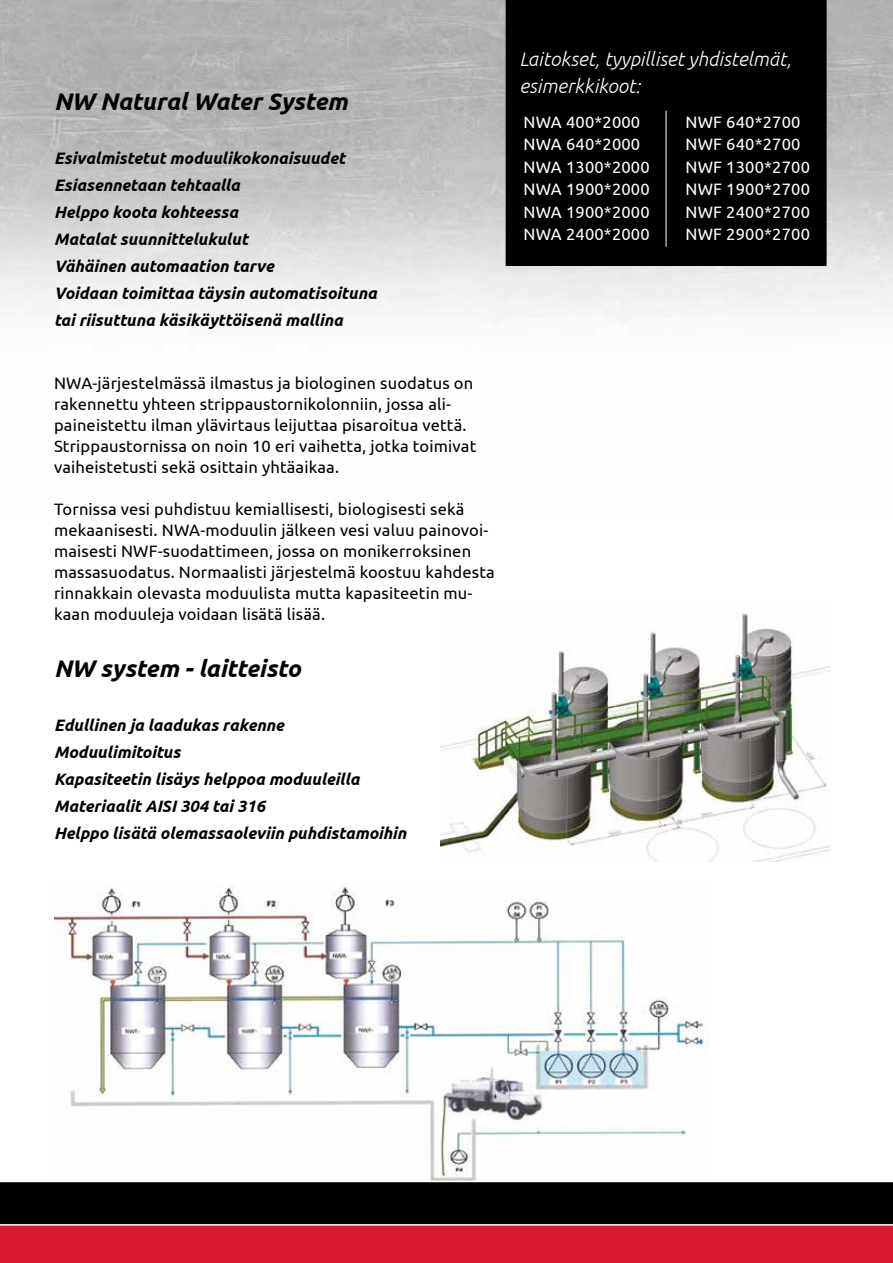
<style>
.page{position:relative;width:893px;height:1263px;background:#fff}
.page>*{position:absolute;margin:0;border:0;box-sizing:border-box;transform-origin:0 0}
.t1{font:italic 700 24px "Ubuntu";color:#000}
.t2{font:italic 300 19.5px/27px "Ubuntu";color:#fff}
.t3{font:16.5px/21px "Ubuntu";letter-spacing:.01em;color:#000}
.t4{font:italic 700 16.5px/27px "Ubuntu";color:#000}
.t5{font:16.5px "Ubuntu";letter-spacing:.01em;color:#fff}
</style>
<div class="page">
<div style="left:506px;top:0;width:321px;height:266px;background:#000"></div>
<img style="left:441px;top:613px;width:389px;height:248px">
<hr style="left:666px;top:111px;width:1px;height:136px;background:#fff">
<img style="left:54px;top:883px;width:654px;height:298px">
<svg style="left:0;top:1182px;width:893px;height:81px;background:#6a111c"></svg>
<h1 class="t1" style="left:54px;top:87px;width:295px">NW Natural Water System</h1>
<p class="t4" style="left:54px;top:144px;width:324px">Esivalmistetut moduulikokonaisuudet<br>Esiasennetaan tehtaalla<br>Helppo koota kohteessa<br>Matalat suunnittelukulut<br>Vähäinen automaation tarve<br>Voidaan toimittaa täysin automatisoituna tai riisuttuna käsikäyttöisenä mallina</p>
<p class="t3" style="left:54px;top:372px;width:424px">NWA-järjestelmässä ilmastus ja biologinen suodatus on rakennettu yhteen strippaustornikolonniin, jossa ali&shy;paineistettu ilman ylävirtaus leijuttaa pisaroitua vettä.<br>Strippaustornissa on noin 10 eri vaihetta, jotka toimivat vaiheistetusti sekä osittain yhtäaikaa.</p>
<p class="t3" style="left:54px;top:498px;width:442px">Tornissa vesi puhdistuu kemiallisesti, biologisesti sekä mekaanisesti. NWA-moduulin jälkeen vesi valuu painovoi&shy;maisesti NWF-suodattimeen, jossa on monikerroksinen massasuodatus. Normaalisti järjestelmä koostuu kahdesta rinnakkain olevasta moduulista mutta kapasiteetin mu&shy;kaan moduuleja voidaan lisätä lisää.</p>
<h1 class="t1" style="left:54px;top:654px;width:248px">NW system - laitteisto</h1>
<p class="t4" style="left:54px;top:711px;width:354px">Edullinen ja laadukas rakenne Moduulimitoitus<br>Kapasiteetin lisäys helppoa moduuleilla Materiaalit AISI 304 tai 316<br>Helppo lisätä olemassaoleviin puhdistamoihin</p>
<p class="t2" style="left:520px;top:45px;width:273px">Laitokset, tyypilliset yhdistelmät, esimerkkikoot:</p>
<p class="t5" style="left:524px;top:112px;width:118px">NWA 400*2000</p>
<p class="t5" style="left:686px;top:112px;width:116px">NWF 640*2700</p>
<p class="t5" style="left:524px;top:134px;width:118px">NWA 640*2000</p>
<p class="t5" style="left:686px;top:134px;width:116px">NWF 640*2700</p>
<p class="t5" style="left:524px;top:157px;width:128px">NWA 1300*2000</p>
<p class="t5" style="left:686px;top:157px;width:126px">NWF 1300*2700</p>
<p class="t5" style="left:524px;top:179px;width:128px">NWA 1900*2000</p>
<p class="t5" style="left:686px;top:179px;width:126px">NWF 1900*2700</p>
<p class="t5" style="left:524px;top:202px;width:128px">NWA 1900*2000</p>
<p class="t5" style="left:686px;top:202px;width:126px">NWF 2400*2700</p>
<p class="t5" style="left:524px;top:224px;width:128px">NWA 2400*2000</p>
<p class="t5" style="left:686px;top:224px;width:126px">NWF 2900*2700</p>
</div>
